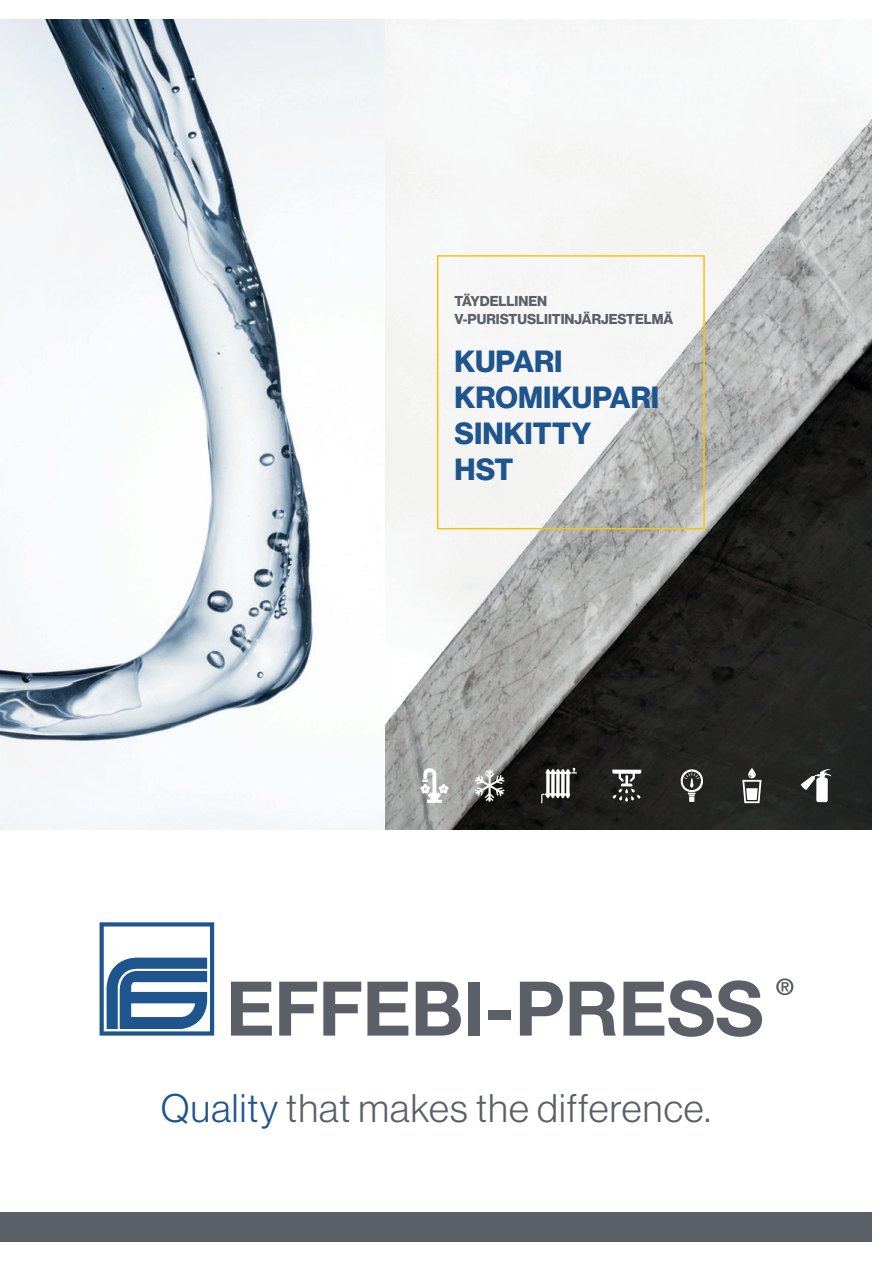
<style>
.page{position:relative;width:893px;height:1263px;background:#fff}
.page>*{position:absolute;margin:0;border:0;box-sizing:border-box;transform-origin:0 0}
.t1{font:39px "N Haas Grotesk DS Pro 45 Lt";letter-spacing:.03em;color:#5b6068}
.t2{font:30px "N Haas Grotesk DS Pro 75 Bd";color:#1e558e}
.t3{font:14.1px "N Haas Grotesk DS Pro 75 Bd";color:#5b6068}
.s1{color:#1e558e}
</style>
<div class="page">
<img style="left:0;top:19px;width:386px;height:810px">
<img style="left:386px;top:19px;width:486px;height:810px">
<div style="left:437px;top:255px;width:268px;height:274px;border:2px solid #fdc011"></div>
<svg style="left:231px;top:982px;width:41px;height:53px"></svg>
<svg style="left:279px;top:982px;width:38px;height:53px"></svg>
<svg style="left:323px;top:982px;width:38px;height:53px"></svg>
<svg style="left:367px;top:982px;width:41px;height:53px"></svg>
<svg style="left:416px;top:982px;width:45px;height:53px"></svg>
<div style="left:468px;top:982px;width:12px;height:53px;background:#5b6068"></div>
<div style="left:489px;top:1010px;width:22px;height:9px;background:#5b6068"></div>
<svg style="left:520px;top:982px;width:43px;height:53px"></svg>
<svg style="left:570px;top:982px;width:46px;height:53px"></svg>
<svg style="left:623px;top:980px;width:139px;height:57px"></svg>
<svg style="left:776px;top:978px;width:17px;height:17px"></svg>
<svg style="left:100px;top:922px;width:114px;height:113px"></svg>
<svg style="left:801px;top:769px;width:30px;height:33px"></svg>
<svg style="left:475px;top:770px;width:29px;height:31px"></svg>
<svg style="left:541px;top:768px;width:36px;height:35px"></svg>
<svg style="left:612px;top:770px;width:29px;height:32px"></svg>
<svg style="left:676px;top:769px;width:31px;height:33px"></svg>
<svg style="left:742px;top:768px;width:19px;height:35px"></svg>
<svg style="left:420px;top:768px;width:29px;height:35px"></svg>
<div style="left:0;top:1212px;width:872px;height:30px;background:#5b6068"></div>
<p class="t3" style="left:455px;top:293px;width:94px">TÄYDELLINEN</p>
<p class="t3" style="left:455px;top:311px;width:220px">V-PURISTUSLIITINJÄRJESTELMÄ</p>
<p class="t2" style="left:455px;top:344px;width:109px">KUPARI</p>
<p class="t2" style="left:455px;top:380px;width:206px">KROMIKUPARI</p>
<p class="t2" style="left:455px;top:416px;width:138px">SINKITTY</p>
<p class="t2" style="left:455px;top:452px;width:60px">HST</p>
<p class="t1" style="left:161px;top:1086px;width:551px"><span class="s1">Quality</span> that makes the difference.</p>
</div>
